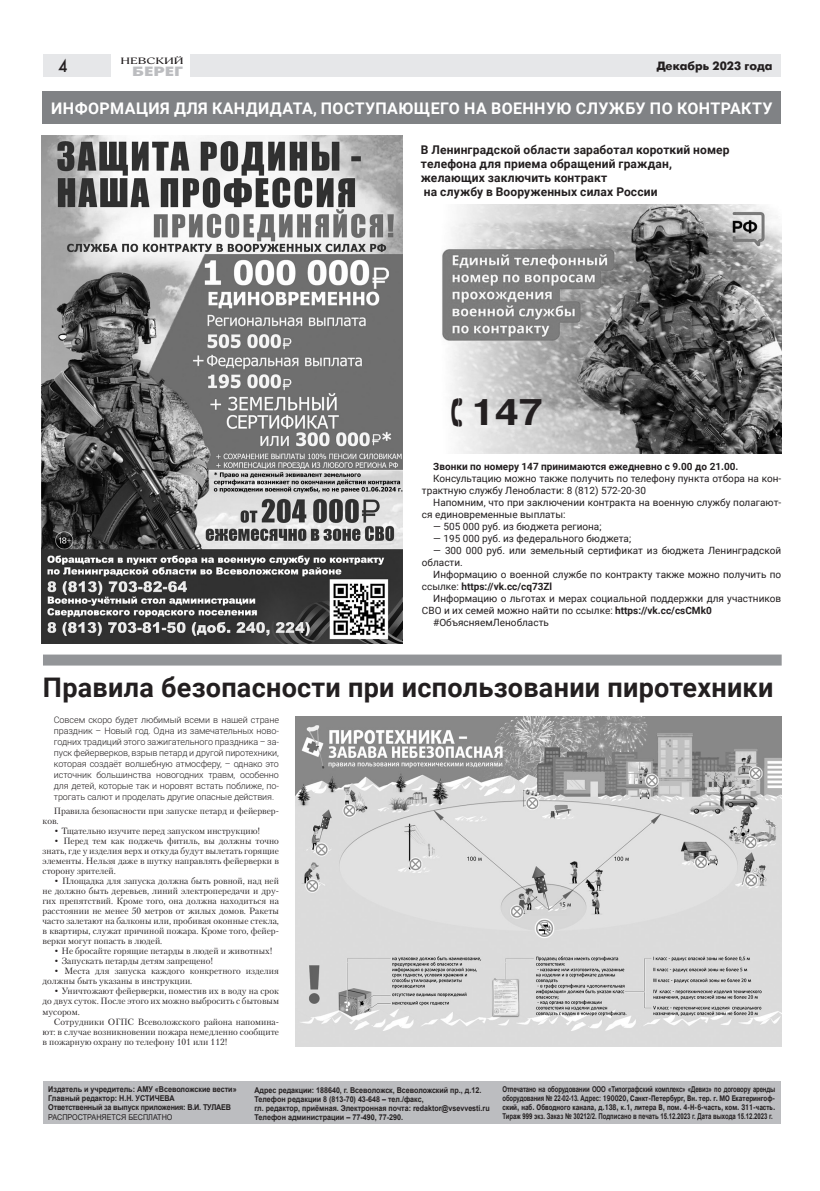
<style>
.page{position:relative;width:820px;height:1191px;background:#fff}
.page>*{position:absolute;margin:0;border:0;box-sizing:border-box;transform-origin:0 0}
.таблица{font:700 37px "Pragmatica C";color:#231f20}
.заголовок_30{font:700 27px "Roboto";letter-spacing:.01em;color:#231f20}
.t1{font:18px "Futura Futuris C";color:#231f20;scale:.9 1}
.заголовок_30-2{font:700 16px "Roboto";letter-spacing:.025em;color:#fff}
.t2{font:700 13.4px "Futura Futuris C";color:#bcbdc0;scale:1.33 1}
.заголовок_12{font:700 12px/14px "Roboto";letter-spacing:.01em;color:#231f20}
.t3{font:700 12px "Futura Futuris C";color:#231f20}
.t4{font:10px/12px "Roboto";color:#231f20}
.t5{font:700 10px "Roboto";color:#231f20}
.t6{font:9px/10px "Petersburg C";color:#231f20;text-align:justify}
.врезка_9{font:300 9px/11px "Roboto";letter-spacing:-.01em;color:#231f20;text-align:justify}
.t7{font:9px "Adonis C";color:#231f20;scale:1.6 1}
.t8{font:700 8px/9px "Arial";color:#231f20;text-align:justify;scale:.75 1}
.t9{font:700 8px/9px "Arial";color:#231f20;scale:.89 1}
.t10{font:700 8px "Arial";color:#231f20;scale:.9 1}
.t11{font:700 8px "Arial";letter-spacing:-.02em;color:#231f20;scale:.9 1}
.t12{font:8px "Arial";color:#231f20;scale:.9 1}
.s1{font-weight:700}
.s2{font-family:"Pragmatica C"}
</style>
<div class="page">
<div style="left:43px;top:54px;width:737px;height:23px;background:#e6e7e9"></div>
<div style="left:112px;top:54px;width:78px;height:24px;background:#fff"></div>
<div style="left:43px;top:1081px;width:737px;height:42px;background:#bcbdc0"></div>
<img style="left:42px;top:136px;width:361px;height:508px">
<img style="left:442px;top:204px;width:339px;height:249px">
<div style="left:43px;top:654px;width:738px;height:11px;background:#939598"></div>
<div style="left:43px;top:91px;width:738px;height:33px;background:#808285"></div>
<img style="left:295px;top:717px;width:486px;height:329px">
<svg style="left:451px;top:398px;width:11px;height:29px"></svg>
<p class="t7" style="left:120px;top:56px;width:41px">НЕВСКИЙ</p>
<h3 class="t2" style="left:132px;top:64px;width:40px">БЕРЕГ</h3>
<h3 class="t1" style="left:58px;top:55px;width:12px">4</h3>
<h3 class="t3" style="left:656px;top:59px;width:117px">Декабрь 2023 года</h3>
<p class="заголовок_30-2" style="left:51px;top:97px;width:722px">ИНФОРМАЦИЯ ДЛЯ КАНДИДАТА, ПОСТУПАЮЩЕГО НА ВОЕННУЮ СЛУЖБУ ПО КОНТРАКТУ</p>
<p class="заголовок_12" style="left:421px;top:142px;width:310px">В Ленинградской области заработал короткий номер телефона для приема обращений граждан, желающих заключить контракт<br>на службу в Вооруженных силах России</p>
<p class="таблица" style="left:470px;top:392px;width:74px">147</p>
<p class="t5" style="left:433px;top:459px;width:306px">Звонки по номеру 147 принимаются ежедневно с 9.00 до 21.00.</p>
<p class="t4" style="left:422px;top:472px;width:361px;text-indent:11px">Консультацию можно также получить по телефону пункта отбора на кон&shy;трактную службу Ленобласти: 8 (812) 572-20-30</p>
<p class="t4" style="left:422px;top:496px;width:361px;text-indent:11px">Напомним, что при заключении контракта на военную службу полагают&shy;ся единовременные выплаты:</p>
<p class="t4" style="left:433px;top:520px;width:170px">— 505 000 руб. из бюджета региона;</p>
<p class="t4" style="left:433px;top:532px;width:199px">— 195 000 руб. из федерального бюджета;</p>
<p class="t4" style="left:422px;top:544px;width:361px;text-indent:11px">— 300 000 руб. или земельный сертификат из бюджета Ленинградской области.</p>
<p class="t4" style="left:422px;top:568px;width:361px;text-indent:11px">Информацию о военной службе по контракту также можно получить по ссылке: <span class="s1">https://vk.cc/cq73Zl</span></p>
<p class="t4" style="left:422px;top:592px;width:361px;text-indent:11px">Информацию о льготах и мерах социальной поддержки для участников<br>СВО и их семей можно найти по ссылке: <span class="s1">https://vk.cc/csCMk0</span></p>
<p class="t4" style="left:433px;top:616px;width:117px">#ОбъясняемЛенобласть</p>
<p class="заголовок_30" style="left:43px;top:668px;width:731px">Правила безопасности при использовании пиротехники</p>
<p class="врезка_9" style="left:54px;top:713px;width:226px">Совсем скоро будет любимый всеми в нашей стране праздник – Новый год. Одна из замечательных ново&shy;годних традиций этого зажигательного праздника – за&shy;пуск фейерверков, взрыв петард и другой пиротехники, которая создаёт волшебную атмосферу, – однако это источник большинства новогодних травм, особенно для детей, которые так и норовят встать поближе, по&shy;трогать салют и проделать другие опасные действия.</p>
<p class="t6" style="left:43px;top:806px;width:238px;text-indent:11px">Правила безопасности при запуске петард и фейервер&shy;ков.</p>
<p class="t6" style="left:54px;top:826px;width:208px">• Тщательно изучите перед запуском инструкцию!</p>
<p class="t6" style="left:43px;top:836px;width:238px;text-indent:11px">• Перед тем как поджечь фитиль, вы должны точно знать, где у изделия верх и откуда будут вылетать горящие элементы. Нельзя даже в шутку направлять фейерверки в сторону зрителей.</p>
<p class="t6" style="left:43px;top:876px;width:238px;text-indent:11px">• Площадка для запуска должна быть ровной, над ней не должно быть деревьев, линий электропередачи и дру&shy;гих препятствий. Кроме того, она должна находиться на расстоянии не менее 50 метров от жилых домов. Ракеты часто залетают на балконы или, пробивая оконные стекла, в квартиры, служат причиной пожара. Кроме того, фейер&shy;верки могут попасть в людей.</p>
<p class="t6" style="left:54px;top:946px;width:220px">• Не бросайте горящие петарды в людей и животных!</p>
<p class="t6" style="left:54px;top:956px;width:161px">• Запускать петарды детям запрещено!</p>
<p class="t6" style="left:43px;top:966px;width:238px;text-indent:11px">• Места для запуска каждого конкретного изделия должны быть указаны в инструкции.</p>
<p class="t6" style="left:43px;top:986px;width:238px;text-indent:11px">• Уничтожают фейерверки, поместив их в воду на срок до двух суток. После этого их можно выбросить с бытовым мусором.</p>
<p class="t6" style="left:43px;top:1016px;width:238px;text-indent:11px">Сотрудники ОГПС Всеволожского района напомина&shy;ют: в случае возникновении пожара немедленно сообщите в пожарную охрану по телефону 101 или 112!</p>
<p class="t10" style="left:48px;top:1083px;width:211px">Издатель и учредитель: АМУ «Всеволожские вести»</p>
<p class="t10" style="left:48px;top:1092px;width:142px">Главный редактор: Н.Н. УСТИЧЕВА</p>
<p class="t11" style="left:48px;top:1101px;width:205px">Ответственный за выпуск приложения: В.И. ТУЛАЕВ</p>
<p class="t12" style="left:48px;top:1111px;width:139px">РАСПРОСТРАНЯЕТСЯ БЕСПЛАТНО</p>
<p class="t9" style="left:254px;top:1085px;width:256px">Адрес редакции: 188640, г. Всеволожск, Всеволожский пр., д.12.</p>
<p class="t9" style="left:254px;top:1094px;width:266px">Телефон редакции 8 (813-70) 43-648 – тел./факс,<br>гл. редактор, приёмная. Электронная почта: redaktor@vsevvesti.ru</p>
<p class="t10" style="left:254px;top:1111px;width:167px">Телефон администрации – 77-490, 77-290.</p>
<p class="t8" style="left:502px;top:1084px;width:365px">Отпечатано на оборудовании ООО «Типографский комплекс» «Девиз» по договору аренды оборудования № 22-02-13. Адрес: <span class="s2">190020, Санкт-Петербург, Вн. тер. г. МО Екатерингоф&shy;ский, наб. Обводного канала, д.138, к.1, литера В, пом. 4-Н-6-часть, ком. 311-часть.<br></span>Тираж 999 экз. Заказ № 30212/2. Подписано в печать 15.12.2023 г. Дата выхода 15.12.2023 г.</p>
</div>
